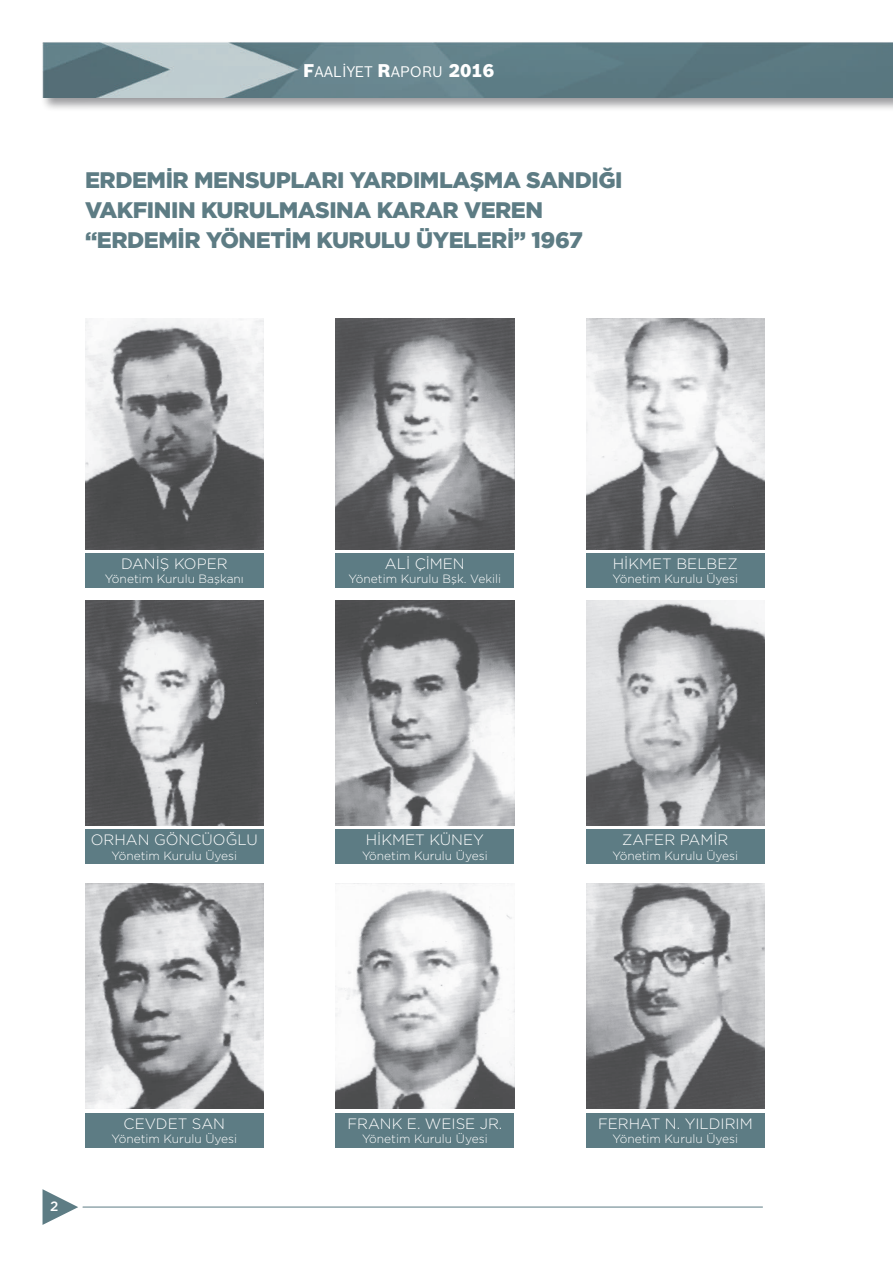
<style>
.page{position:relative;width:893px;height:1263px;background:#fff}
.page>*{position:absolute;margin:0;border:0;box-sizing:border-box;transform-origin:0 0}
.t1{font:900 22.5px/30px "Gotham";letter-spacing:-.02em;color:#5d7c84}
.t2{font:300 15px "Gotham";color:#fff}
.t3{font:15px "Bosch Sans";color:#fff}
.t4{font:500 13.5px "Gotham";color:#fff}
.t5{font:300 12px "Gotham";color:#fff}
.s1{font-weight:900;font-size:18px}
</style>
<div class="page">
<div style="left:40px;top:40px;width:853px;height:72px;background:#010209;opacity:.4"></div>
<img style="left:42px;top:43px;width:851px;height:55px">
<svg style="left:43px;top:1189px;width:35px;height:36px"></svg>
<hr style="left:83px;top:1207px;width:679px;height:1px;background:#5d7c84">
<img style="left:85px;top:319px;width:179px;height:230px">
<img style="left:85px;top:600px;width:179px;height:225px">
<img style="left:85px;top:884px;width:179px;height:225px">
<img style="left:336px;top:319px;width:178px;height:230px">
<img style="left:336px;top:600px;width:178px;height:225px">
<img style="left:336px;top:884px;width:178px;height:225px">
<img style="left:586px;top:319px;width:179px;height:230px">
<img style="left:586px;top:600px;width:179px;height:225px">
<img style="left:586px;top:884px;width:179px;height:225px">
<div style="left:586px;top:553px;width:179px;height:34px;background:#5d7c84"></div>
<div style="left:336px;top:553px;width:178px;height:34px;background:#5d7c84"></div>
<div style="left:85px;top:553px;width:179px;height:34px;background:#5d7c84"></div>
<div style="left:586px;top:830px;width:179px;height:34px;background:#5d7c84"></div>
<div style="left:336px;top:830px;width:178px;height:34px;background:#5d7c84"></div>
<div style="left:85px;top:830px;width:179px;height:34px;background:#5d7c84"></div>
<div style="left:586px;top:1113px;width:179px;height:34px;background:#5d7c84"></div>
<div style="left:336px;top:1113px;width:178px;height:34px;background:#5d7c84"></div>
<div style="left:85px;top:1113px;width:179px;height:34px;background:#5d7c84"></div>
<p class="t3" style="left:303px;top:62px;width:193px"><span class="s1">F</span>AALİYET <span class="s1">R</span>APORU <span class="s1">2016</span></p>
<h1 class="t1" style="left:85px;top:165px;width:539px">ERDEMİR MENSUPLARI YARDIMLAŞMA SANDIĞI<br>VAKFININ KURULMASINA KARAR VEREN “ERDEMİR YÖNETİM KURULU ÜYELERİ” 1967</h1>
<p class="t2" style="left:121px;top:554px;width:108px">DANİŞ KOPER</p>
<p class="t5" style="left:105px;top:571px;width:141px">Yönetim Kurulu Başkanı</p>
<p class="t2" style="left:385px;top:554px;width:81px">ALİ ÇİMEN</p>
<p class="t5" style="left:349px;top:571px;width:154px">Yönetim Kurulu Bşk. Vekili</p>
<p class="t2" style="left:91px;top:830px;width:168px">ORHAN GÖNCÜOĞLU</p>
<p class="t5" style="left:111px;top:848px;width:127px">Yönetim Kurulu Üyesi</p>
<p class="t2" style="left:366px;top:830px;width:120px">HİKMET KÜNEY</p>
<p class="t5" style="left:362px;top:848px;width:127px">Yönetim Kurulu Üyesi</p>
<p class="t2" style="left:613px;top:554px;width:126px">HİKMET BELBEZ</p>
<p class="t5" style="left:612px;top:571px;width:127px">Yönetim Kurulu Üyesi</p>
<p class="t2" style="left:622px;top:830px;width:108px">ZAFER PAMİR</p>
<p class="t5" style="left:612px;top:848px;width:127px">Yönetim Kurulu Üyesi</p>
<p class="t4" style="left:50px;top:1197px;width:10px">2</p>
<p class="t2" style="left:124px;top:1114px;width:103px">CEVDET SAN</p>
<p class="t5" style="left:111px;top:1131px;width:127px">Yönetim Kurulu Üyesi</p>
<p class="t2" style="left:347px;top:1114px;width:156px">FRANK E. WEISE JR.</p>
<p class="t5" style="left:362px;top:1131px;width:127px">Yönetim Kurulu Üyesi</p>
<p class="t2" style="left:598px;top:1114px;width:156px">FERHAT N. YILDIRIM</p>
<p class="t5" style="left:612px;top:1131px;width:127px">Yönetim Kurulu Üyesi</p>
</div>
